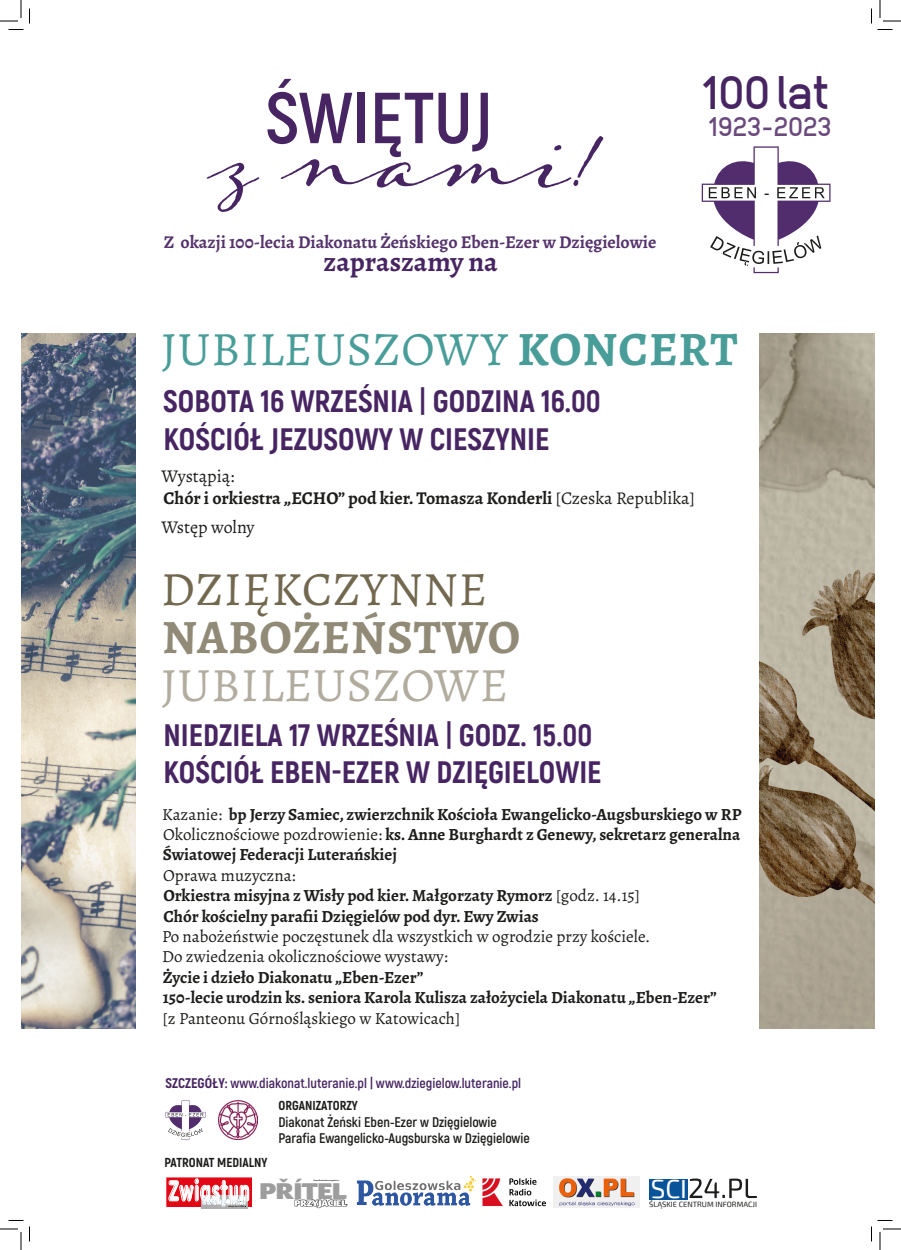
<style>
.page{position:relative;width:901px;height:1250px;background:#fff}
.page>*{position:absolute;margin:0;border:0;box-sizing:border-box;transform-origin:0 0}
.t1{font:87.4px "Adorn Garland";color:#472562}
.t2{font:700 72px "Akrobat";color:#472562}
.t3{font:48px "Alegreya";letter-spacing:.02em;color:#489d99}
.t4{font:48px "Alegreya";letter-spacing:.02em;color:#b1ac9e}
.t5{font:48px "Alegreya";letter-spacing:.02em;color:#72684f}
.t6{font:700 48px "Alegreya";letter-spacing:.02em;color:#918a77}
.t7{font:700 47.1px "Anodina";letter-spacing:-.05em;color:#472562}
.t8{font:800 31px/37.2px "Akrobat";color:#472562}
.t9{font:700 28px "Alegreya";color:#472562}
.t10{font:700 27px "Anodina";letter-spacing:-.04em;color:#6a497c}
.t11{font:26.1px "Exo 2";color:#fff}
.t12{font:700 22.3px "John Sans Cond Heavy Pro";letter-spacing:-.03em;color:#9d9d9d;scale:1.33 1}
.t13{font:700 18px/21.6px "Alegreya";color:#1d1d1b}
.t14{font:700 18px "Alegreya";color:#55336c}
.t15{font:18px "Alegreya";color:#1d1d1b}
.t16{font:700 17px/20.4px "Alegreya";color:#1d1d1b}
.t17{font:17px/20.4px "Alegreya";color:#1d1d1b}
.t18{font:700 14px/16.8px "Akrobat";color:#1d1d1b}
.t19{font:700 14px "Akrobat";color:#472562}
.t20{font:800 13px "Akrobat";color:#1d1d1b}
.t21{font:700 8.1px "John Sans Cond Heavy Pro";letter-spacing:-.05em;color:#fff;scale:1.33 1}
.t22{font:7.6px "Exo 2";color:#1d1d1b}
.t23{font:1.9px "John Sans Cond Heavy Pro";color:#1d1d1b}
.s1{font-weight:700}
.s2{font-weight:400}
.s3{font-weight:800}
</style>
<div class="page">
<img style="left:21px;top:334px;width:114px;height:694px">
<svg style="left:702px;top:146px;width:128px;height:127px"></svg>
<svg style="left:166px;top:1100px;width:39px;height:39px"></svg>
<img style="left:218px;top:1100px;width:39px;height:40px">
<div style="left:167px;top:1177px;width:85px;height:29px;border:1px solid #e30614"></div>
<div style="left:201px;top:1195px;width:46px;height:13px;background:#aeaeae"></div>
<svg style="left:168px;top:1178px;width:81px;height:29px"></svg>
<div style="left:649px;top:1178px;width:39px;height:21px;background:#09539b"></div>
<svg style="left:690px;top:1178px;width:67px;height:20px"></svg>
<img style="left:356px;top:1176px;width:198px;height:30px">
<svg style="left:295px;top:1199px;width:52px;height:9px"></svg>
<img style="left:554px;top:1176px;width:85px;height:31px">
<img style="left:760px;top:334px;width:114px;height:694px">
<svg style="left:0;top:0;width:30px;height:30px"></svg>
<svg style="left:0;top:1220px;width:30px;height:30px"></svg>
<svg style="left:871px;top:0;width:30px;height:30px"></svg>
<svg style="left:871px;top:1220px;width:30px;height:30px"></svg>
<h2 class="t2" style="left:266px;top:73px;width:229px">ŚWIĘTUJ</h2>
<h1 class="t1" style="left:208px;top:104px;width:380px">z nami!</h1>
<p class="t14" style="left:164px;top:230px;width:494px">Z okazji 100-lecia Diakonatu Żeńskiego Eben-Ezer w Dzięgielowie</p>
<h3 class="t9" style="left:324px;top:243px;width:176px">zapraszamy na</h3>
<h3 class="t7" style="left:700px;top:59px;width:132px">100 lat</h3>
<h3 class="t10" style="left:707px;top:107px;width:126px">1923-2023</h3>
<h3 class="t3" style="left:161px;top:319px;width:578px">JUBILEUSZOWY <span class="s1">KONCERT</span></h3>
<h3 class="t8" style="left:163px;top:383px;width:439px">SOBOTA 16 WRZEŚNIA <span class="s1">|</span> GODZINA 16.00<br>KOŚCIÓŁ JEZUSOWY W CIESZYNIE</h3>
<p class="t13" style="left:161px;top:465px;width:535px"><span class="s2">Wystąpią:<br></span>Chór i orkiestra „ECHO” pod kier. Tomasza Konderli <span class="s2">[Czeska Republika]</span></p>
<p class="t15" style="left:161px;top:515px;width:95px">Wstęp wolny</p>
<h3 class="t5" style="left:161px;top:559px;width:328px">DZIĘKCZYNNE</h3>
<h3 class="t6" style="left:162px;top:604px;width:359px">NABOŻEŃSTWO</h3>
<h3 class="t4" style="left:161px;top:655px;width:348px">JUBILEUSZOWE</h3>
<h3 class="t8" style="left:163px;top:716px;width:440px">NIEDZIELA 17 WRZEŚNIA <span class="s1">|</span> GODZ. 15.00<br>KOŚCIÓŁ EBEN-EZER W DZIĘGIELOWIE</h3>
<p class="t16" style="left:162px;top:803px;width:581px;text-align:justify"><span class="s2">Kazanie:</span> bp Jerzy Samiec, zwierzchnik Kościoła Ewangelicko-Augsburskiego w RP <span class="s2">Okolicznościowe pozdrowienie:</span> ks. Anne Burghardt z Genewy, sekretarz generalna Światowej Federacji Luterańskiej</p>
<p class="t16" style="left:163px;top:864px;width:478px"><span class="s2">Oprawa muzyczna:<br></span>Orkiestra misyjna z Wisły pod kier. Małgorzaty Rymorz <span class="s2">[godz. 14.15]<br></span>Chór kościelny parafii Dzięgielów pod dyr. Ewy Zwias</p>
<p class="t17" style="left:162px;top:926px;width:490px">Po nabożeństwie poczęstunek dla wszystkich w ogrodzie przy kościele.<br>Do zwiedzenia okolicznościowe wystawy:</p>
<p class="t16" style="left:163px;top:966px;width:556px">Życie i dzieło Diakonatu „Eben-Ezer”<br>150-lecie urodzin ks. seniora Karola Kulisza założyciela Diakonatu „Eben-Ezer”</p>
<p class="t17" style="left:163px;top:1007px;width:299px">[z Panteonu Górnośląskiego w Katowicach]</p>
<p class="t19" style="left:166px;top:1074px;width:357px"><span class="s3">SZCZEGÓŁY:</span> www.diakonat.luteranie.pl | www.dziegielow.luteranie.pl</p>
<p class="t20" style="left:278px;top:1097px;width:81px">ORGANIZATORZY</p>
<p class="t18" style="left:278px;top:1113px;width:253px">Diakonat Żeński Eben-Ezer w Dzięgielowie<br>Parafia Ewangelicko-Augsburska w Dzięgielowie</p>
<p class="t20" style="left:165px;top:1154px;width:104px">PATRONAT MEDIALNY</p>
<h3 class="t12" style="left:259px;top:1178px;width:67px">PŘÍTEL</h3>
<p class="t21" style="left:294px;top:1198px;width:41px">PRZYJACIEL</p>
<p class="t23" style="left:313px;top:1179px;width:28px">Časopis Slezské církve evangelické a. v.</p>
<h3 class="t11" style="left:651px;top:1173px;width:38px">SCI</h3>
<p class="t22" style="left:649px;top:1199px;width:109px">ŚLĄSKIE CENTRUM INFORMACJI</p>
</div>
